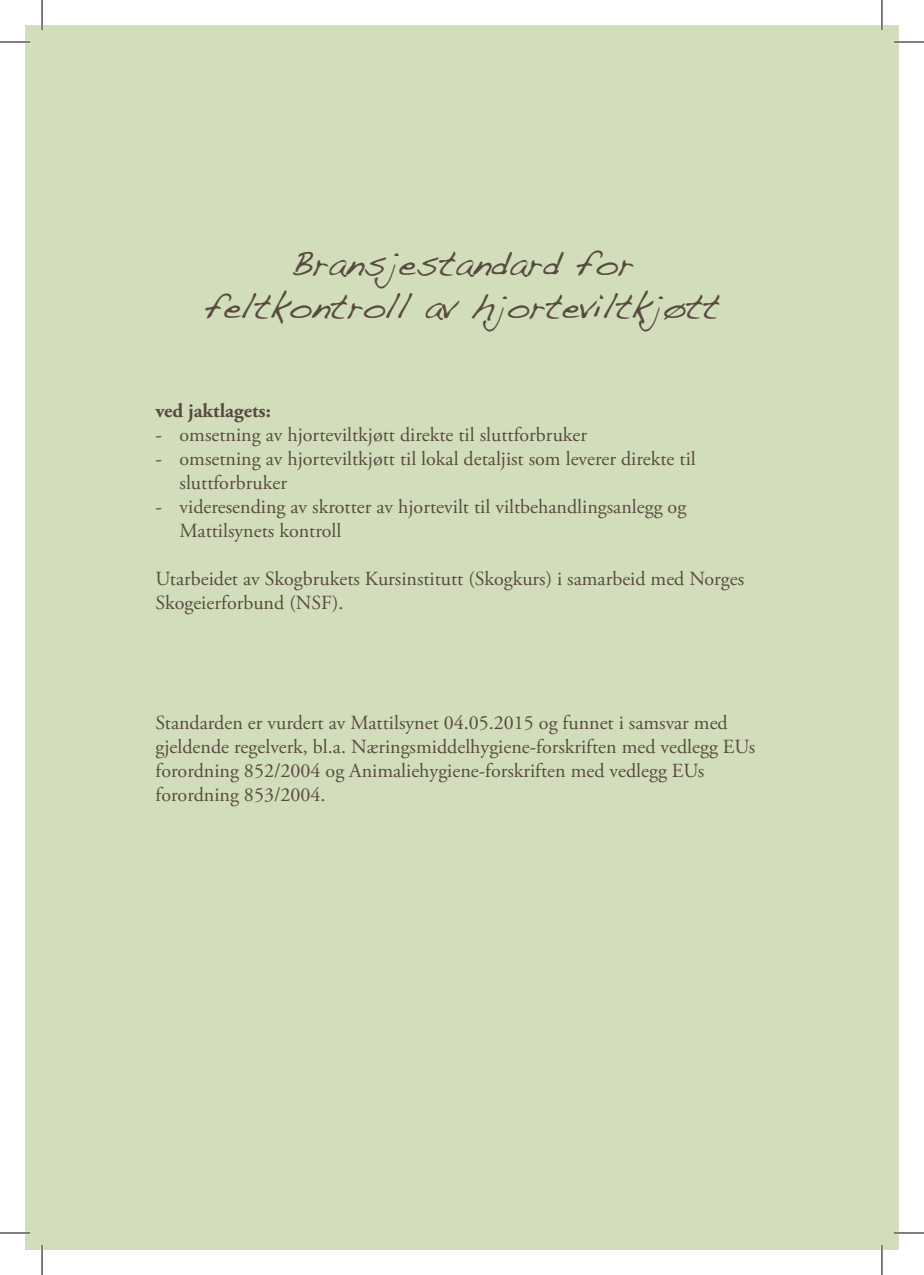
<style>
.page{position:relative;width:924px;height:1275px;background:#fff}
.page>*{position:absolute;margin:0;border:0;box-sizing:border-box;transform-origin:0 0}
.t1{font:36px/43.2px "Handwriting Dakota";color:#594a41;text-align:center}
.t2{font:20px/24px "Adobe Garamond Pro";color:#594a41}
.t3{font:700 20px "Adobe Garamond Pro";color:#594a41}
</style>
<div class="page">
<div style="left:25px;top:25px;width:873px;height:1225px;background:#d2debb"></div>
<hr style="left:0;top:41px;width:30px;height:2px;background:#fff">
<hr style="left:893px;top:41px;width:30px;height:2px;background:#fff">
<hr style="left:0;top:1231px;width:30px;height:3px;background:#fff">
<hr style="left:893px;top:1231px;width:30px;height:3px;background:#fff">
<hr style="left:41px;top:0;width:2px;height:30px;background:#fff">
<hr style="left:41px;top:1245px;width:2px;height:30px;background:#fff">
<hr style="left:880px;top:0;width:2px;height:30px;background:#fff">
<hr style="left:880px;top:1245px;width:2px;height:30px;background:#fff">
<hr style="left:0;top:42px;width:30px;height:1px;background:#000">
<hr style="left:893px;top:42px;width:30px;height:1px;background:#000">
<hr style="left:0;top:1232px;width:30px;height:1px;background:#000">
<hr style="left:893px;top:1232px;width:30px;height:1px;background:#000">
<hr style="left:42px;top:0;width:1px;height:30px;background:#000">
<hr style="left:42px;top:1245px;width:1px;height:30px;background:#000">
<hr style="left:881px;top:0;width:1px;height:30px;background:#000">
<hr style="left:881px;top:1245px;width:1px;height:30px;background:#000">
<p class="t1" style="left:204px;top:240px;width:516px">Bransjestandard for feltkontroll av hjorteviltkjøtt</p>
<p class="t3" style="left:155px;top:399px;width:117px">ved jaktlagets:</p>
<p class="t2" style="left:155px;top:423px;width:433px">- omsetning av hjorteviltkjøtt direkte til sluttforbruker</p>
<p class="t2" style="left:179px;top:447px;width:517px;text-indent:-24px">- omsetning av hjorteviltkjøtt til lokal detaljist som leverer direkte til sluttforbruker</p>
<p class="t2" style="left:179px;top:495px;width:508px;text-indent:-24px">- videresending av skrotter av hjortevilt til viltbehandlingsanlegg og<br>Mattilsynets kontroll</p>
<p class="t2" style="left:155px;top:567px;width:590px">Utarbeidet av Skogbrukets Kursinstitutt (Skogkurs) i samarbeid med Norges<br>Skogeierforbund (NSF).</p>
<p class="t2" style="left:155px;top:711px;width:601px">Standarden er vurdert av Mattilsynet 04.05.2015 og funnet i samsvar med gjeldende regelverk, bl.a. Næringsmiddelhygiene-forskriften med vedlegg EUs forordning 852/2004 og Animaliehygiene-forskriften med vedlegg EUs forordning 853/2004.</p>
</div>
